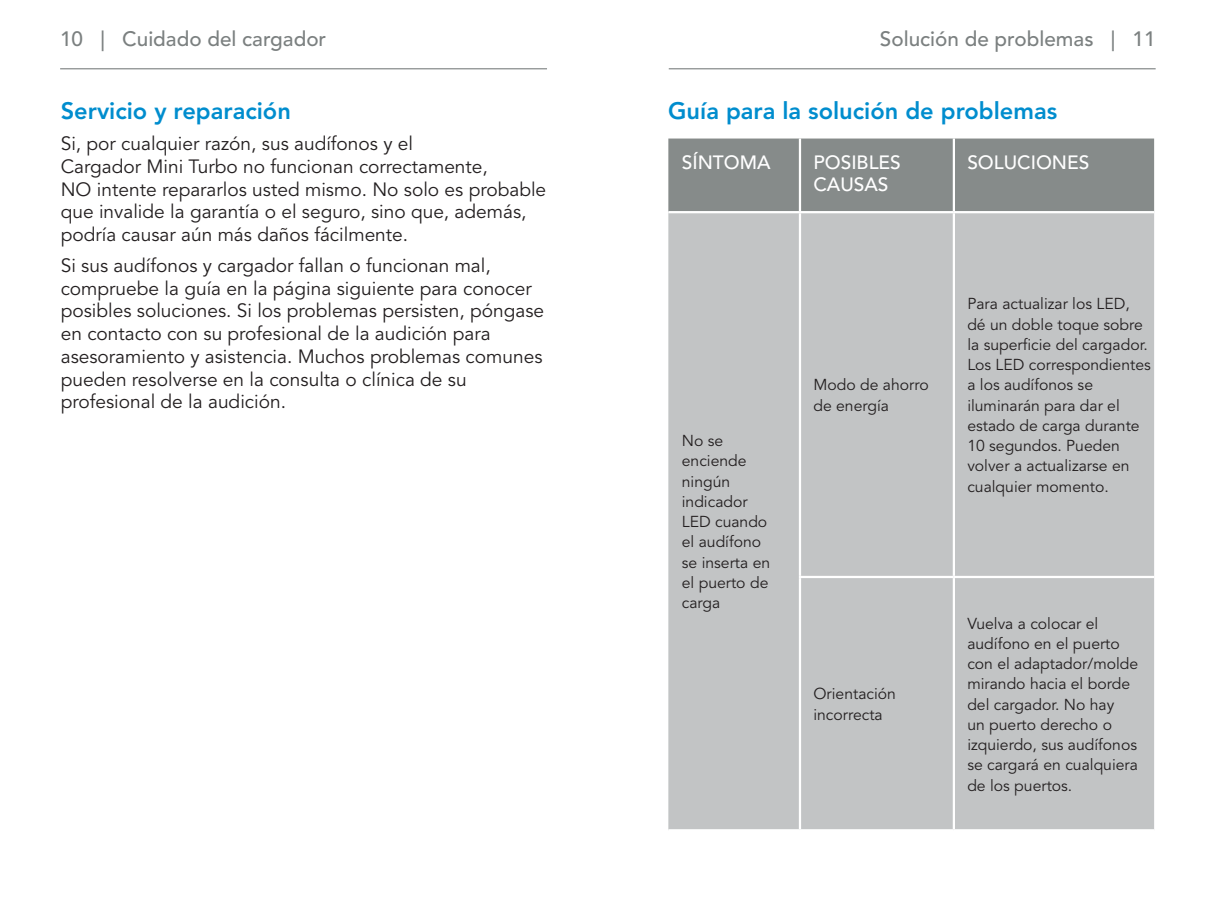
<style>
.page{position:relative;width:1215px;height:912px;background:#fff}
.page>*{position:absolute;margin:0;border:0;box-sizing:border-box;transform-origin:0 0}
._3a__Blue_Subs{font:23.62px "Avenir LT SLI Std Heavy";color:#008dce}
._9__right_page_heade{font:20.7px "Avenir LT SLI Std Medium";color:#7b8080}
._8__left_page_header{font:20.7px "Avenir LT SLI Std Medium";color:#7b8080}
._1__body{font:19.12px/22.7px "Avenir LT SLI Std Book";color:#231f20}
.t1{font:19.12px/22.7px "Avenir LT SLI Std Medium";color:#fff}
._1__body-2{font:15.75px/20.2px "Avenir LT SLI Std Book";color:#231f20}
</style>
<div class="page">
<hr style="left:60px;top:68px;width:487px;height:1px;background:#7b8080">
<hr style="left:669px;top:68px;width:487px;height:1px;background:#7b8080">
<div style="left:668px;top:138px;width:486px;height:73px;background:#868b8a"></div>
<div style="left:668px;top:213px;width:486px;height:616px;background:#c2c4c5"></div>
<hr style="left:799px;top:138px;width:2px;height:73px;background:#fff">
<hr style="left:953px;top:138px;width:2px;height:73px;background:#fff">
<hr style="left:799px;top:213px;width:2px;height:362px;background:#fff">
<hr style="left:953px;top:213px;width:2px;height:362px;background:#fff">
<hr style="left:799px;top:575px;width:155px;height:3px;background:#fff">
<hr style="left:799px;top:578px;width:2px;height:251px;background:#fff">
<hr style="left:954px;top:575px;width:200px;height:3px;background:#fff">
<hr style="left:953px;top:578px;width:2px;height:251px;background:#fff">
<p class="_8__left_page_header" style="left:60px;top:27px;width:268px">10 | Cuidado del cargador</p>
<p class="_9__right_page_heade" style="left:880px;top:27px;width:277px">Solución de problemas | 11</p>
<p class="_3a__Blue_Subs" style="left:61px;top:97px;width:232px">Servicio y reparación</p>
<p class="_1__body" style="left:61px;top:133px;width:487px">Si, por cualquier razón, sus audífonos y el<br>Cargador Mini Turbo no funcionan correctamente,<br>NO intente repararlos usted mismo. No solo es probable que invalide la garantía o el seguro, sino que, además, podría causar aún más daños fácilmente.</p>
<p class="_1__body" style="left:61px;top:254px;width:485px">Si sus audífonos y cargador fallan o funcionan mal, compruebe la guía en la página siguiente para conocer posibles soluciones. Si los problemas persisten, póngase en contacto con su profesional de la audición para asesoramiento y asistencia. Muchos problemas comunes pueden resolverse en la consulta o clínica de su profesional de la audición.</p>
<p class="_3a__Blue_Subs" style="left:668px;top:97px;width:390px">Guía para la solución de problemas</p>
<p class="t1" style="left:682px;top:151px;width:90px">SÍNTOMA</p>
<p class="t1" style="left:813px;top:151px;width:89px">POSIBLES<br>CAUSAS</p>
<p class="t1" style="left:967px;top:151px;width:124px">SOLUCIONES</p>
<p class="_1__body-2" style="left:682px;top:431px;width:90px">No se enciende ningún indicador<br>LED cuando el audífono se inserta en el puerto de carga</p>
<p class="_1__body-2" style="left:813px;top:375px;width:117px">Modo de ahorro de energía</p>
<p class="_1__body-2" style="left:967px;top:294px;width:185px">Para actualizar los LED, dé un doble toque sobre la superficie del cargador.<br>Los LED correspondientes a los audífonos se iluminarán para dar el estado de carga durante<br>10 segundos. Pueden volver a actualizarse en cualquier momento.</p>
<p class="_1__body-2" style="left:813px;top:684px;width:84px">Orientación incorrecta</p>
<p class="_1__body-2" style="left:967px;top:613px;width:172px">Vuelva a colocar el audífono en el puerto con el adaptador/molde mirando hacia el borde del cargador. No hay<br>un puerto derecho o izquierdo, sus audífonos se cargará en cualquiera de los puertos.</p>
</div>
